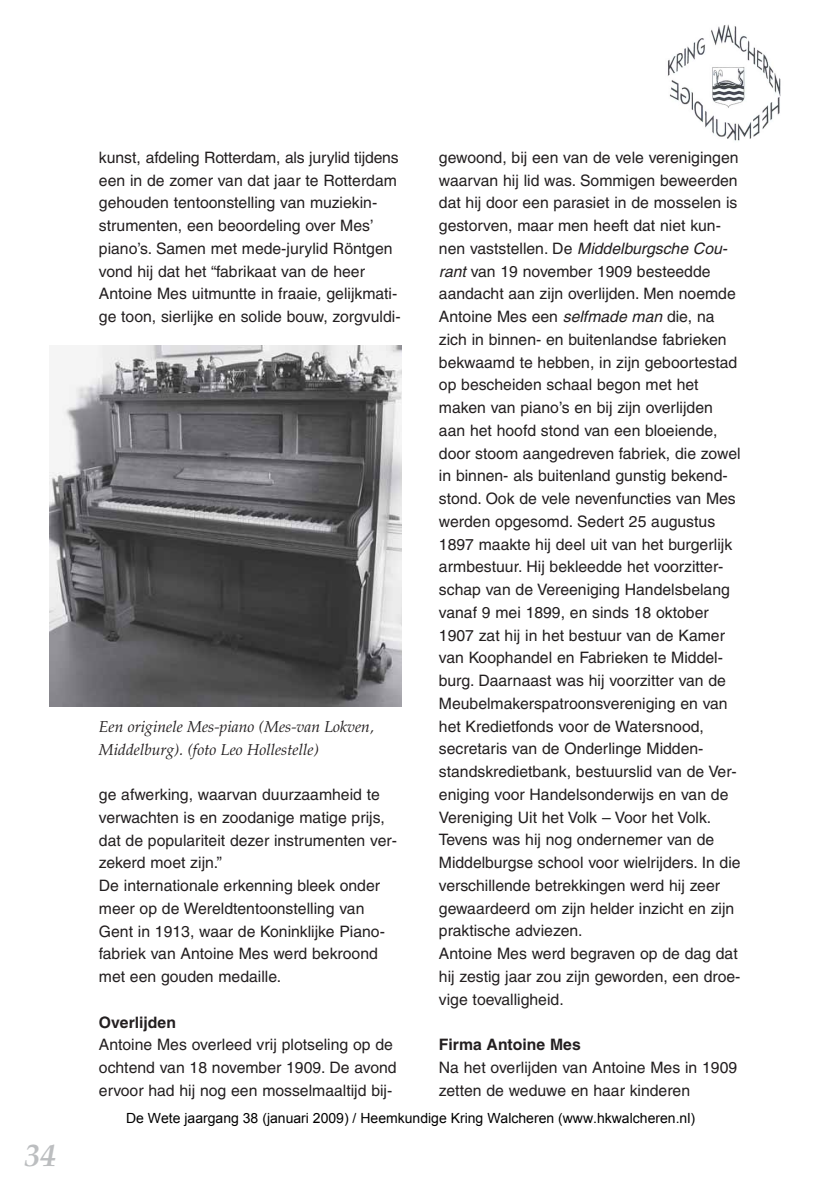
<style>
.page{position:relative;width:819px;height:1191px;background:#fff}
.page>*{position:absolute;margin:0;border:0;box-sizing:border-box;transform-origin:0 0}
.t1{font:italic 700 31.5px "Palatino";color:#bcbec0}
.t2{font:15.75px/22.8px "Helvetica";color:#231f20}
.t3{font:italic 15.75px/22.8px "Palatino";color:#231f20}
.t4{font:700 15.75px "Helvetica";color:#231f20}
.t5{font:14px "Arial";color:#000}
.s1{font-style:italic}
</style>
<div class="page">
<img style="left:667px;top:24px;width:114px;height:117px">
<img style="left:49px;top:345px;width:352px;height:361px">
<h1 class="t1" style="left:24px;top:1143px;width:33px">34</h1>
<p class="t2" style="left:99px;top:147px;width:303px">kunst, afdeling Rotterdam, als jurylid tijdens een in de zomer van dat jaar te Rotterdam gehouden tentoonstelling van muziekin&shy;strumenten, een beoordeling over Mes’ piano’s. Samen met mede-jurylid Röntgen vond hij dat het “fabrikaat van de heer Antoine Mes uitmuntte in fraaie, gelijkmati&shy;ge toon, sierlijke en solide bouw, zorgvuldi-</p>
<p class="t3" style="left:99px;top:717px;width:276px">Een originele Mes-piano (Mes-van Lokven,<br>Middelburg). (foto Leo Hollestelle)</p>
<p class="t2" style="left:99px;top:784px;width:299px">ge afwerking, waarvan duurzaamheid te verwachten is en zoodanige matige prijs, dat de populariteit dezer instrumenten ver&shy;zekerd moet zijn.”<br>De internationale erkenning bleek onder meer op de Wereldtentoonstelling van Gent in 1913, waar de Koninklijke Piano&shy;fabriek van Antoine Mes werd bekroond met een gouden medaille.</p>
<p class="t4" style="left:99px;top:1016px;width:79px">Overlijden</p>
<p class="t2" style="left:99px;top:1035px;width:299px">Antoine Mes overleed vrij plotseling op de ochtend van 18 november 1909. De avond ervoor had hij nog een mosselmaaltijd bij-</p>
<p class="t2" style="left:439px;top:147px;width:303px">gewoond, bij een van de vele verenigingen waarvan hij lid was. Sommigen beweerden dat hij door een parasiet in de mosselen is gestorven, maar men heeft dat niet kun&shy;nen vaststellen. De <span class="s1">Middelburgsche Cou&shy;rant</span> van 19 november 1909 besteedde aandacht aan zijn overlijden. Men noemde Antoine Mes een <span class="s1">selfmade man</span> die, na zich in binnen- en buitenlandse fabrieken bekwaamd te hebben, in zijn geboortestad op bescheiden schaal begon met het maken van piano’s en bij zijn overlijden aan het hoofd stond van een bloeiende, door stoom aangedreven fabriek, die zowel in binnen- als buitenland gunstig bekend&shy;stond. Ook de vele nevenfuncties van Mes werden opgesomd. Sedert 25 augustus 1897 maakte hij deel uit van het burgerlijk armbestuur. Hij bekleedde het voorzitter&shy;schap van de Vereeniging Handelsbelang vanaf 9 mei 1899, en sinds 18 oktober 1907 zat hij in het bestuur van de Kamer van Koophandel en Fabrieken te Middel&shy;burg. Daarnaast was hij voorzitter van de Meubelmakerspatroonsvereniging en van het Kredietfonds voor de Watersnood, secretaris van de Onderlinge Midden&shy;standskredietbank, bestuurslid van de Ver&shy;eniging voor Handelsonderwijs en van de Vereniging Uit het Volk – Voor het Volk.<br>Tevens was hij nog ondernemer van de Middelburgse school voor wielrijders. In die verschillende betrekkingen werd hij zeer gewaardeerd om zijn helder inzicht en zijn praktische adviezen.<br>Antoine Mes werd begraven op de dag dat hij zestig jaar zou zijn geworden, een droe&shy;vige toevalligheid.</p>
<p class="t4" style="left:439px;top:1039px;width:143px">Firma Antoine Mes</p>
<p class="t2" style="left:439px;top:1057px;width:300px">Na het overlijden van Antoine Mes in 1909 zetten de weduwe en haar kinderen</p>
<p class="t5" style="left:126px;top:1109px;width:570px">De Wete jaargang 38 (januari 2009) / Heemkundige Kring Walcheren (www.hkwalcheren.nl)</p>
</div>
